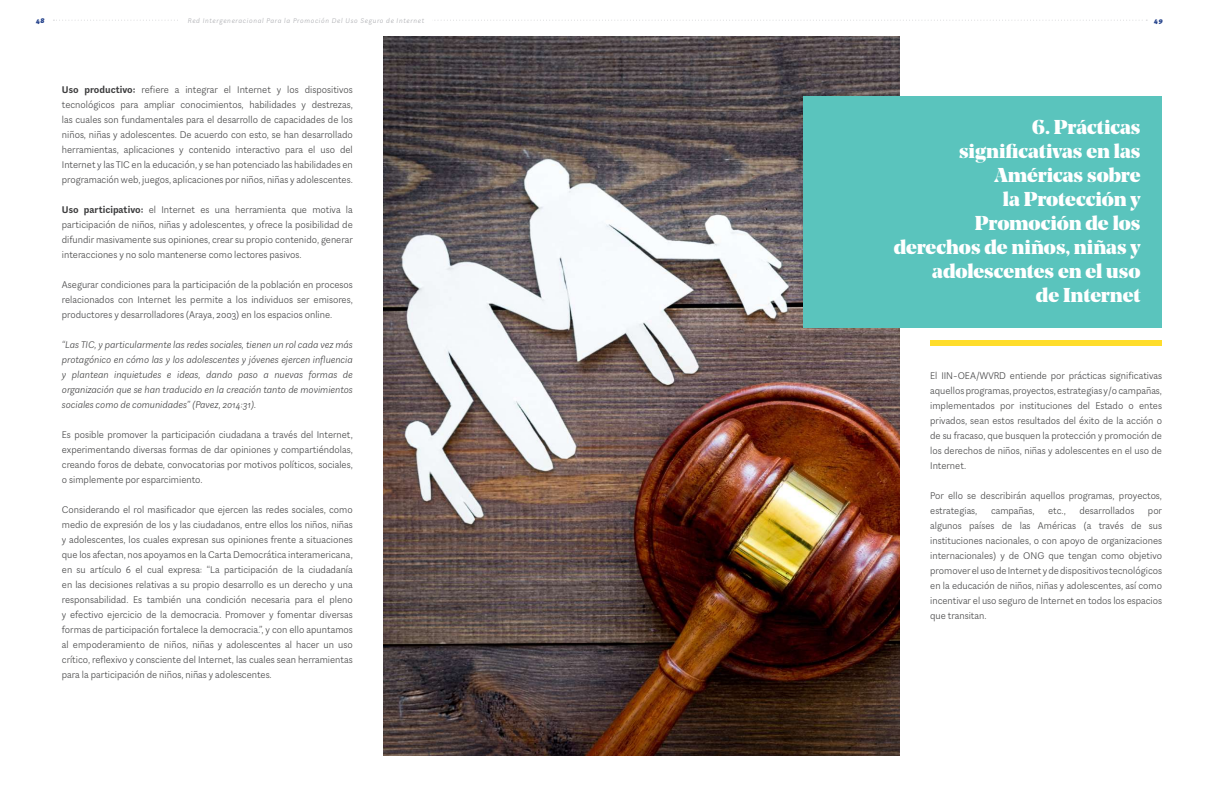
<style>
.page{position:relative;width:1224px;height:792px;background:#fff}
.page>*{position:absolute;margin:0;border:0;box-sizing:border-box;transform-origin:0 0}
.t1{font:900 20px/24px "Noe Display";color:#fff;text-align:right}
.t2{font:200 10px/15px "Aspen";color:#3e3e3f;text-align:justify}
.t3{font:italic 200 10px/15px "Aspen";color:#3e3e3f;text-align:justify}
.t4{font:italic 200 7px "Aspen";letter-spacing:.1em;color:#a8a9ad}
.t5{font:italic 900 7px "Aspen";color:#23418b}
.s1{font-weight:700}
</style>
<div class="page">
<svg style="left:53px;top:20px;width:1094px;height:1px"></svg>
<div style="left:180px;top:11px;width:252px;height:19px;background:#fff"></div>
<img style="left:383px;top:36px;width:517px;height:720px">
<div style="left:804px;top:96px;width:358px;height:232px;background:#5ac4bd"></div>
<div style="left:930px;top:340px;width:232px;height:6px;background:#ffdd2b"></div>
<p class="t5" style="left:36px;top:15px;width:10px">48</p>
<p class="t4" style="left:188px;top:16px;width:238px">Red Intergeneracional Para la Promoción Del Uso Seguro de Internet</p>
<p class="t5" style="left:1154px;top:15px;width:10px">49</p>
<p class="t2" style="left:62px;top:81px;width:292px"><span class="s1">Uso productivo:</span> refiere a integrar el Internet y los dispositivos tecnológicos para ampliar conocimientos, habilidades y destrezas, las cuales son fundamentales para el desarrollo de capacidades de los niños, niñas y adolescentes. De acuerdo con esto, se han desarrollado herramientas, aplicaciones y contenido interactivo para el uso del Internet y las TIC en la educación, y se han potenciado las habilidades en programación web, juegos, aplicaciones por niños, niñas y adolescentes.</p>
<p class="t2" style="left:62px;top:201px;width:292px"><span class="s1">Uso participativo:</span> el Internet es una herramienta que motiva la participación de niños, niñas y adolescentes, y ofrece la posibilidad de difundir masivamente sus opiniones, crear su propio contenido, generar interacciones y no solo mantenerse como lectores pasivos.</p>
<p class="t2" style="left:62px;top:276px;width:292px">Asegurar condiciones para la participación de la población en procesos relacionados con Internet les permite a los individuos ser emisores, productores y desarrolladores (Araya, 2003) en los espacios online.</p>
<p class="t3" style="left:62px;top:336px;width:292px">“Las TIC, y particularmente las redes sociales, tienen un rol cada vez más protagónico en cómo las y los adolescentes y jóvenes ejercen influencia y plantean inquietudes e ideas, dando paso a nuevas formas de organización que se han traducido en la creación tanto de movimientos sociales como de comunidades” (Pavez, 2014:31).</p>
<p class="t2" style="left:62px;top:426px;width:292px">Es posible promover la participación ciudadana a través del Internet, experimentando diversas formas de dar opiniones y compartiéndolas, creando foros de debate, convocatorias por motivos políticos, sociales, o simplemente por esparcimiento.</p>
<p class="t2" style="left:62px;top:501px;width:292px">Considerando el rol masificador que ejercen las redes sociales, como medio de expresión de los y las ciudadanos, entre ellos los niños, niñas y adolescentes, los cuales expresan sus opiniones frente a situaciones que los afectan, nos apoyamos en la Carta Democrática interamericana, en su artículo 6 el cual expresa: “La participación de la ciudadanía en las decisiones relativas a su propio desarrollo es un derecho y una responsabilidad. Es también una condición necesaria para el pleno y efectivo ejercicio de la democracia. Promover y fomentar diversas formas de participación fortalece la democracia.”, y con ello apuntamos al empoderamiento de niños, niñas y adolescentes al hacer un uso crítico, reflexivo y consciente del Internet, las cuales sean herramientas para la participación de niños, niñas y adolescentes.</p>
<h1 class="t1" style="left:894px;top:115px;width:248px">6. Prácticas<br>significativas en las<br>Américas sobre<br>la Protección y<br>Promoción de los derechos de niños, niñas y adolescentes en el uso<br>de Internet</h1>
<p class="t2" style="left:930px;top:368px;width:233px">El IIN-OEA/WVRD entiende por prácticas significativas aquellos programas, proyectos, estrategias y/o campañas, implementados por instituciones del Estado o entes privados, sean estos resultados del éxito de la acción o de su fracaso, que busquen la protección y promoción de los derechos de niños, niñas y adolescentes en el uso de Internet.</p>
<p class="t2" style="left:930px;top:488px;width:233px">Por ello se describirán aquellos programas, proyectos, estrategias,</p>
<p class="t2" style="left:991px;top:503px;width:45px">campañas,</p>
<p class="t2" style="left:1048px;top:503px;width:19px">etc.,</p>
<p class="t2" style="left:1079px;top:503px;width:56px">desarrollados</p>
<p class="t2" style="left:930px;top:503px;width:233px;text-indent:218px">por algunos países de las Américas (a través de sus instituciones nacionales, o con apoyo de organizaciones internacionales) y de ONG que tengan como objetivo promover el uso de Internet y de dispositivos tecnológicos en la educación de niños, niñas y adolescentes, así como incentivar el uso seguro de Internet en todos los espacios que transitan.</p>
</div>
